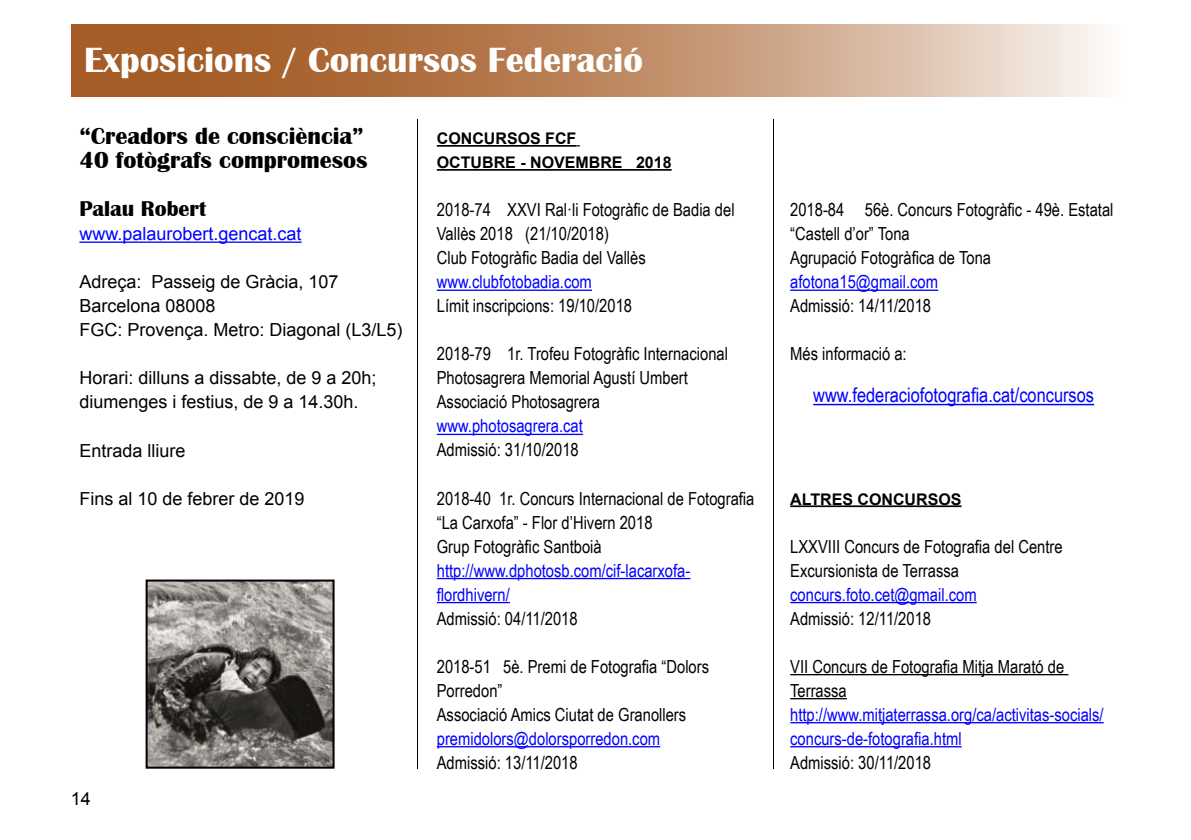
<style>
.page{position:relative;width:1191px;height:840px;background:#fff}
.page>*{position:absolute;margin:0;border:0;box-sizing:border-box;transform-origin:0 0}
.t1{font:700 36px "Britannic";color:#fff}
.t2{font:700 24px/24px "Britannic";color:#000}
.t3{font:700 22px "Britannic";color:#000}
.t4{font:20px "Arial Narrow";color:#00f}
.t5{font:18px/24px "Arial Narrow";color:#000}
.t6{font:18px/24px "Arial Narrow";color:#00f}
.t7{font:18px/24px "Arial";color:#000}
.t8{font:18px "Arial";color:#00f}
.t9{font:700 16px/24px "Arial";color:#000}
</style>
<div class="page">
<svg style="left:71px;top:24px;width:1029px;height:72px;background:#c18f6b"></svg>
<hr style="left:417px;top:119px;width:1px;height:649px;background:#000">
<hr style="left:773px;top:119px;width:1px;height:649px;background:#000">
<hr style="left:437px;top:145px;width:139px;height:2px;background:#000">
<hr style="left:437px;top:169px;width:234px;height:2px;background:#000">
<hr style="left:437px;top:289px;width:155px;height:2px;background:#00f">
<hr style="left:437px;top:433px;width:146px;height:2px;background:#00f">
<hr style="left:437px;top:577px;width:253px;height:2px;background:#00f">
<hr style="left:437px;top:601px;width:73px;height:2px;background:#00f">
<hr style="left:437px;top:745px;width:223px;height:2px;background:#00f">
<hr style="left:790px;top:289px;width:148px;height:2px;background:#00f">
<hr style="left:813px;top:403px;width:281px;height:2px;background:#00f">
<hr style="left:790px;top:505px;width:171px;height:2px;background:#000">
<hr style="left:790px;top:601px;width:186px;height:2px;background:#00f">
<hr style="left:790px;top:673px;width:278px;height:2px;background:#000">
<hr style="left:790px;top:697px;width:57px;height:2px;background:#000">
<hr style="left:790px;top:721px;width:313px;height:2px;background:#00f">
<hr style="left:790px;top:745px;width:171px;height:2px;background:#00f">
<img style="left:149px;top:582px;width:182px;height:183px">
<div style="left:146px;top:579px;width:188px;height:189px;border:2px solid #000"></div>
<hr style="left:79px;top:241px;width:222px;height:2px;background:#00f">
<h1 class="t1" style="left:84px;top:47px;width:560px">Exposicions / Concursos Federació</h1>
<h2 class="t2" style="left:79px;top:126px;width:290px">“Creadors de consciència”<br>40 fotògrafs compromesos</h2>
<p class="t3" style="left:79px;top:201px;width:128px">Palau Robert</p>
<p class="t8" style="left:79px;top:227px;width:224px">www.palaurobert.gencat.cat</p>
<p class="t7" style="left:79px;top:270px;width:325px">Adreça: Passeig de Gràcia, 107<br>Barcelona 08008<br>FGC: Provença. Metro: Diagonal (L3/L5)</p>
<p class="t7" style="left:79px;top:366px;width:299px">Horari: dilluns a dissabte, de 9 a 20h; diumenges i festius, de 9 a 14.30h.</p>
<p class="t7" style="left:79px;top:439px;width:108px">Entrada lliure</p>
<p class="t7" style="left:79px;top:486px;width:227px">Fins al 10 de febrer de 2019</p>
<p class="t7" style="left:71px;top:787px;width:22px">14</p>
<p class="t9" style="left:437px;top:127px;width:236px">CONCURSOS FCF<br>OCTUBRE - NOVEMBRE 2018</p>
<p class="t5" style="left:437px;top:197px;width:299px">2018-74 XXVI Ral·li Fotogràfic de Badia del<br>Vallès 2018 (21/10/2018)<br>Club Fotogràfic Badia del Vallès</p>
<p class="t6" style="left:437px;top:269px;width:157px">www.clubfotobadia.com</p>
<p class="t5" style="left:437px;top:293px;width:197px">Límit inscripcions: 19/10/2018</p>
<p class="t5" style="left:437px;top:341px;width:293px">2018-79 1r. Trofeu Fotogràfic Internacional<br>Photosagrera Memorial Agustí Umbert<br>Associació Photosagrera</p>
<p class="t6" style="left:437px;top:413px;width:148px">www.photosagrera.cat</p>
<p class="t5" style="left:437px;top:437px;width:143px">Admissió: 31/10/2018</p>
<p class="t5" style="left:437px;top:485px;width:319px">2018-40 1r. Concurs Internacional de Fotografia “La Carxofa” - Flor d’Hivern 2018<br>Grup Fotogràfic Santboià</p>
<p class="t6" style="left:437px;top:557px;width:255px">http://www.dphotosb.com/cif-lacarxofa&shy;flordhivern/</p>
<p class="t5" style="left:437px;top:605px;width:142px">Admissió: 04/11/2018</p>
<p class="t5" style="left:437px;top:653px;width:274px">2018-51 5è. Premi de Fotografia “Dolors<br>Porredon”<br>Associació Amics Ciutat de Granollers</p>
<p class="t6" style="left:437px;top:725px;width:225px">premidolors@dolorsporredon.com</p>
<p class="t5" style="left:437px;top:749px;width:142px">Admissió: 13/11/2018</p>
<p class="t5" style="left:790px;top:197px;width:325px">2018-84 56è. Concurs Fotogràfic - 49è. Estatal “Castell d’or” Tona<br>Agrupació Fotogràfica de Tona</p>
<p class="t6" style="left:790px;top:269px;width:149px">afotona15@gmail.com</p>
<p class="t5" style="left:790px;top:293px;width:142px">Admissió: 14/11/2018</p>
<p class="t5" style="left:790px;top:341px;width:118px">Més informació a:</p>
<p class="t4" style="left:813px;top:380px;width:282px">www.federaciofotografia.cat/concursos</p>
<p class="t9" style="left:790px;top:487px;width:173px">ALTRES CONCURSOS</p>
<p class="t5" style="left:790px;top:533px;width:274px">LXXVIII Concurs de Fotografia del Centre<br>Excursionista de Terrassa</p>
<p class="t6" style="left:790px;top:581px;width:188px">concurs.foto.cet@gmail.com</p>
<p class="t5" style="left:790px;top:605px;width:142px">Admissió: 12/11/2018</p>
<p class="t5" style="left:790px;top:653px;width:276px">VII Concurs de Fotografia Mitja Marató de<br>Terrassa</p>
<p class="t6" style="left:790px;top:701px;width:315px">http://www.mitjaterrassa.org/ca/activitas-socials/ concurs-de-fotografia.html</p>
<p class="t5" style="left:790px;top:749px;width:142px">Admissió: 30/11/2018</p>
</div>
